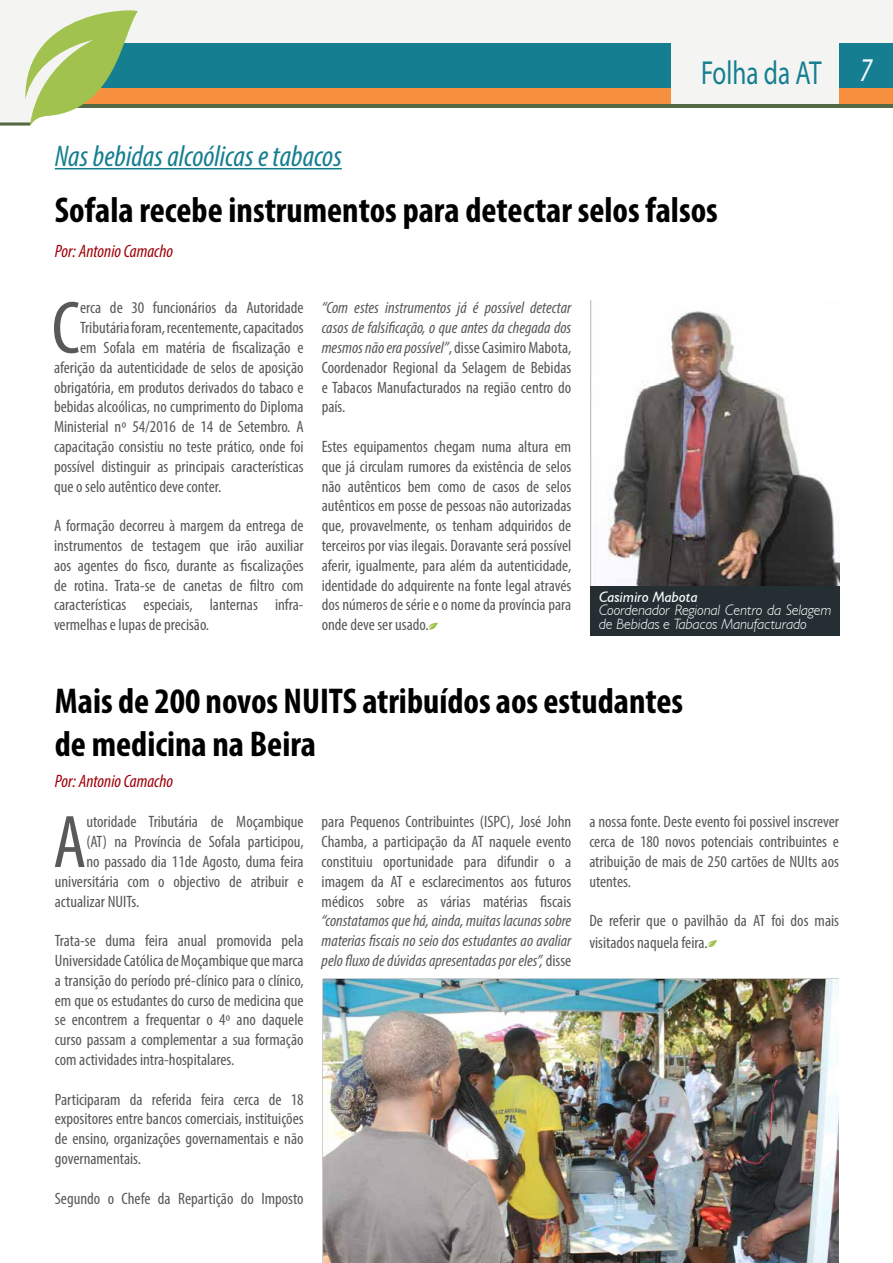
<style>
.page{position:relative;width:893px;height:1263px;background:#fff}
.page>*{position:absolute;margin:0;border:0;box-sizing:border-box;transform-origin:0 0}
.t1{font:condensed 75.3px "Myriad Pro";color:#58595b}
.t2{font:700 condensed 36px/43.2px "Myriad Pro";color:#000}
.t3{font:33.3px "Myriad Pro";color:#157e91;scale:.75 1}
.t4{font:italic condensed 30px "Myriad Pro";color:#157e91}
.t5{font:italic condensed 18px "Myriad Pro";color:#9f0009}
.t6{font:condensed 16.5px/19.8px "Myriad Pro";color:#58595b;text-align:justify}
.t7{font:italic condensed 16.5px/19.8px "Myriad Pro";color:#58595b;text-align:justify}
.t8{font:italic 300 15px/13.5px "Humanist 521 BT";color:#f7feff}
.t9{font:italic 15px "Humanist 521 BT";color:#f7feff}
.s1{font-style:italic;color:#f0f9fd}
.s2{font-style:normal}
</style>
<div class="page">
<div style="left:0;top:0;width:893px;height:108px;background:#f4f4f3"></div>
<div style="left:99px;top:44px;width:572px;height:44px;background:#157e91"></div>
<div style="left:839px;top:44px;width:54px;height:44px;background:#157e91"></div>
<div style="left:77px;top:88px;width:594px;height:16px;background:#f6903e"></div>
<div style="left:839px;top:88px;width:54px;height:16px;background:#f6903e"></div>
<hr style="left:67px;top:104px;width:826px;height:3px;background:#546a44">
<svg style="left:0;top:8px;width:138px;height:118px"></svg>
<img style="left:590px;top:301px;width:249px;height:285px">
<hr style="left:55px;top:168px;width:287px;height:1px;background:#157e91">
<svg style="left:428px;top:622px;width:10px;height:8px"></svg>
<svg style="left:708px;top:940px;width:9px;height:8px"></svg>
<img style="left:323px;top:978px;width:516px;height:285px">
<div style="left:590px;top:586px;width:249px;height:49px;background:#252e33"></div>
<h3 class="t4" style="left:55px;top:138px;width:289px">Nas bebidas alcoólicas e tabacos</h3>
<h3 class="t3" style="left:701px;top:53px;width:230px">Folha da AT <span class="s1">7</span></h3>
<h2 class="t2" style="left:55px;top:187px;width:665px">Sofala recebe instrumentos para detectar selos falsos</h2>
<p class="t5" style="left:55px;top:240px;width:120px">Por: Antonio Camacho</p>
<h1 class="t1" style="left:52px;top:282px;width:30px">C</h1>
<p class="t6" style="left:80px;top:298px;width:225px">erca de 30 funcionários da Autoridade</p>
<p class="t6" style="left:80px;top:318px;width:225px">Tributária foram, recentemente, capacitados</p>
<p class="t6" style="left:80px;top:337px;width:225px">em Sofala em matéria de fiscalização e</p>
<p class="t6" style="left:54px;top:357px;width:251px">aferição da autenticidade de selos de aposição</p>
<p class="t6" style="left:54px;top:377px;width:251px">obrigatória, em produtos derivados do tabaco e</p>
<p class="t6" style="left:54px;top:397px;width:251px">bebidas alcoólicas, no cumprimento do Diploma</p>
<p class="t6" style="left:54px;top:417px;width:251px">Ministerial nº 54/2016 de 14 de Setembro. A</p>
<p class="t6" style="left:54px;top:436px;width:251px">capacitação consistiu no teste prático, onde foi</p>
<p class="t6" style="left:54px;top:456px;width:251px">possível distinguir as principais características</p>
<p class="t6" style="left:54px;top:476px;width:169px">que o selo autêntico deve conter.</p>
<p class="t6" style="left:54px;top:516px;width:251px">A formação decorreu à margem da entrega de instrumentos de testagem que irão auxiliar aos agentes do fisco, durante as fiscalizações de rotina. Trata-se de canetas de filtro com características especiais, lanternas infra&shy;vermelhas e lupas de precisão.</p>
<p class="t7" style="left:322px;top:298px;width:251px">“Com estes instrumentos já é possível detectar casos de falsificação, o que antes da chegada dos mesmos não era possível”<span class="s2">, disse Casimiro Mabota, Coordenador Regional da Selagem de Bebidas e Tabacos Manufacturados na região centro do país.</span></p>
<p class="t6" style="left:322px;top:436px;width:251px">Estes equipamentos chegam numa altura em que já circulam rumores da existência de selos não autênticos bem como de casos de selos autênticos em posse de pessoas não autorizadas que, provavelmente, os tenham adquiridos de terceiros por vias ilegais. Doravante será possível aferir, igualmente, para além da autenticidade, identidade do adquirente na fonte legal através dos números de série e o nome da província para onde deve ser usado.</p>
<p class="t9" style="left:599px;top:588px;width:100px">Casimiro Mabota</p>
<p class="t8" style="left:599px;top:603px;width:234px">Coordenador Regional Centro da Selagem de Bebidas e Tabacos Manufacturado</p>
<h2 class="t2" style="left:55px;top:679px;width:630px">Mais de 200 novos NUITS atribuídos aos estudantes de medicina na Beira</h2>
<p class="t5" style="left:55px;top:770px;width:120px">Por: Antonio Camacho</p>
<h1 class="t1" style="left:53px;top:796px;width:35px">A</h1>
<p class="t6" style="left:86px;top:812px;width:219px">utoridade Tributária de Moçambique</p>
<p class="t6" style="left:86px;top:832px;width:219px">(AT) na Província de Sofala participou,</p>
<p class="t6" style="left:86px;top:851px;width:219px">no passado dia 11de Agosto, duma feira</p>
<p class="t6" style="left:55px;top:871px;width:250px">universitária com o objectivo de atribuir e</p>
<p class="t6" style="left:55px;top:891px;width:86px">actualizar NUITs.</p>
<p class="t6" style="left:55px;top:931px;width:250px">Trata-se duma feira anual promovida pela Universidade Católica de Moçambique que marca a transição do período pré-clínico para o clínico, em que os estudantes do curso de medicina que se encontrem a frequentar o 4º ano daquele curso passam a complementar a sua formação com actividades intra-hospitalares.</p>
<p class="t6" style="left:55px;top:1089px;width:250px">Participaram da referida feira cerca de 18 expositores entre bancos comerciais, instituições de ensino, organizações governamentais e não governamentais.</p>
<p class="t6" style="left:55px;top:1188px;width:250px">Segundo o Chefe da Repartição do Imposto</p>
<p class="t6" style="left:322px;top:812px;width:251px">para Pequenos Contribuintes (ISPC), José John Chamba, a participação da AT naquele evento constituiu oportunidade para difundir o a imagem da AT e esclarecimentos aos futuros médicos sobre as várias matérias fiscais</p>
<p class="t7" style="left:322px;top:911px;width:251px">“constatamos que há, ainda, muitas lacunas sobre materias fiscais no seio dos estudantes ao avaliar pelo fluxo de dúvidas apresentadas por eles”, <span class="s2">disse</span></p>
<p class="t6" style="left:589px;top:812px;width:251px">a nossa fonte. Deste evento foi possivel inscrever cerca de 180 novos potenciais contribuintes e atribuição de mais de 250 cartões de NUIts aos utentes.</p>
<p class="t6" style="left:589px;top:910px;width:251px;line-height:21.3px">De referir que o pavilhão da AT foi dos mais visitados naquela feira.</p>
</div>
